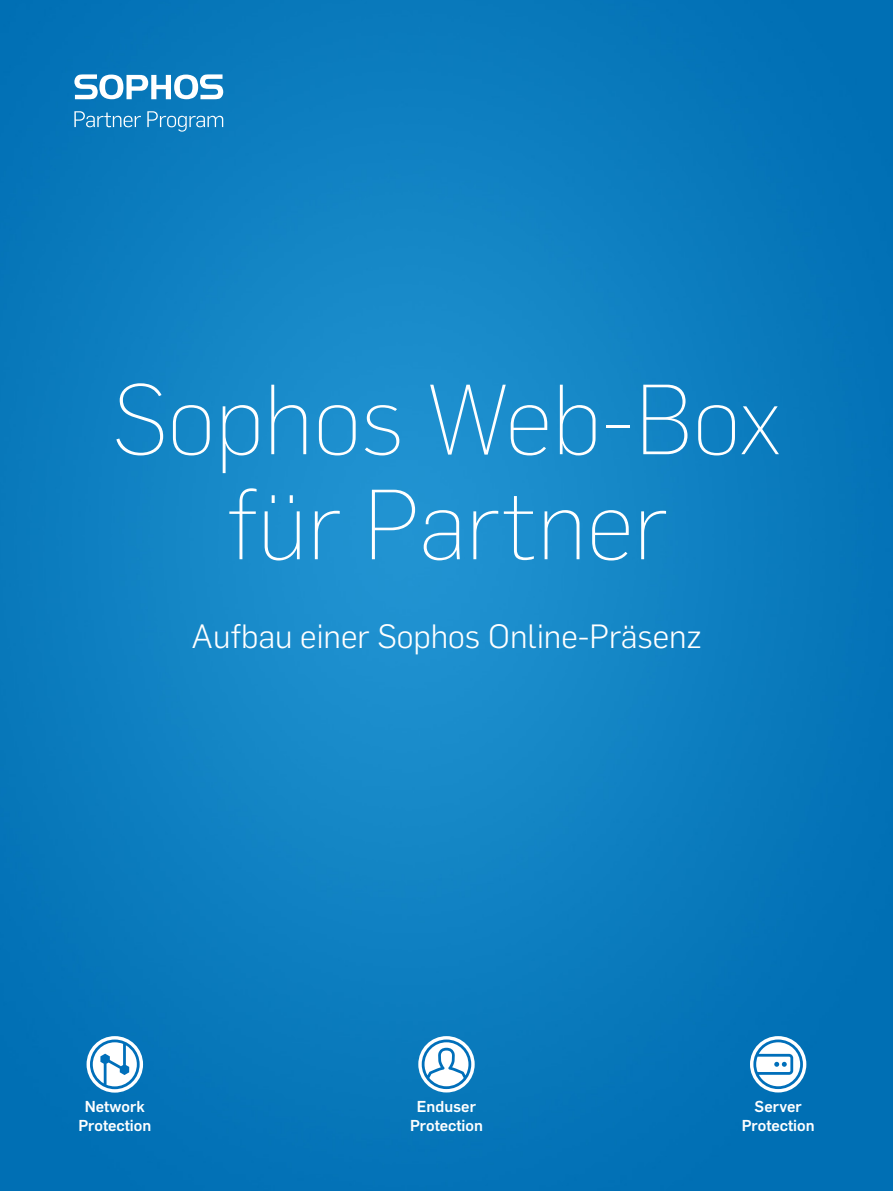
<style>
.page{position:relative;width:893px;height:1191px;background:#fff}
.page>*{position:absolute;margin:0;border:0;box-sizing:border-box;transform-origin:0 0}
.Front_Cover_Headline{font:200 97.5px "Flama";color:#fff}
.Intro_Paragraph{font:300 33px "Flama";color:#fff}
.t1{font:500 15.6px/18.9px "Flama";color:#fff;text-align:center}
</style>
<div class="page">
<img style="left:0;top:0;width:893px;height:1191px">
<svg style="left:74px;top:111px;width:67px;height:16px"></svg>
<svg style="left:147px;top:111px;width:76px;height:21px"></svg>
<svg style="left:74px;top:74px;width:149px;height:25px"></svg>
<div style="left:87px;top:1036px;width:56px;height:56px;background:#fff;border-radius:50%"></div>
<svg style="left:90px;top:1039px;width:50px;height:50px"></svg>
<svg style="left:418px;top:1036px;width:57px;height:56px"></svg>
<svg style="left:422px;top:1039px;width:49px;height:50px"></svg>
<div style="left:750px;top:1036px;width:56px;height:56px;background:#fff;border-radius:50%"></div>
<svg style="left:753px;top:1039px;width:50px;height:50px"></svg>
<p class="Front_Cover_Headline" style="left:112px;top:355px;width:670px">Sophos Web-Box</p>
<p class="Front_Cover_Headline" style="left:226px;top:460px;width:443px">für Partner</p>
<p class="Intro_Paragraph" style="left:192px;top:614px;width:511px">Aufbau einer Sophos Online-Präsenz</p>
<p class="t1" style="left:78px;top:1095px;width:74px">Network<br>Protection</p>
<p class="t1" style="left:410px;top:1095px;width:74px">Enduser<br>Protection</p>
<p class="t1" style="left:742px;top:1095px;width:74px">Server<br>Protection</p>
</div>
